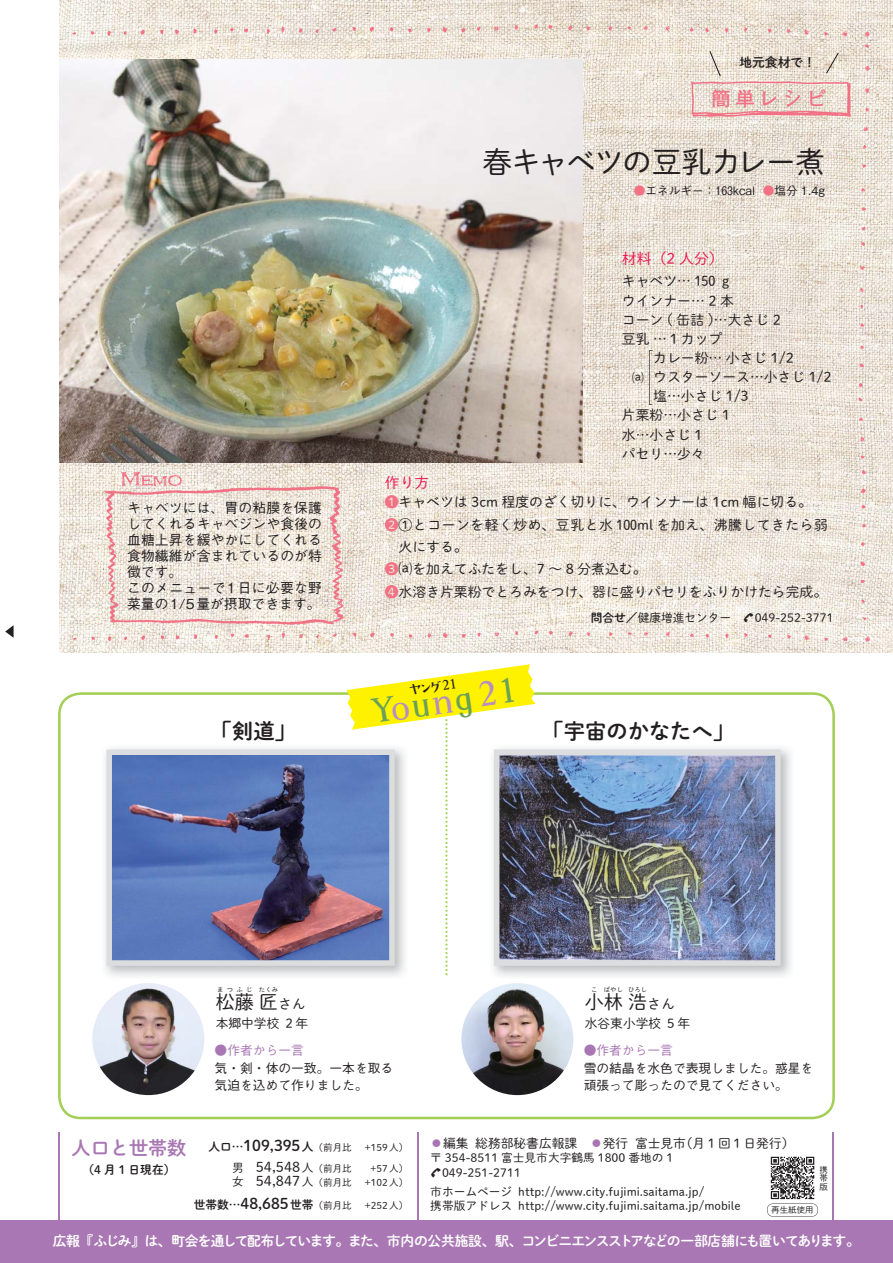
<style>
.page{position:relative;width:893px;height:1263px;background:#fff}
.page>*{position:absolute;margin:0;border:0;box-sizing:border-box;transform-origin:0 0}
.t1{font:34.8px "DS flaming";color:#6aa158}
.t2{font:29.7px "Shuei M Go Std L 90 pv RKSJ H";letter-spacing:-.04em;color:#231f20}
.t3{font:21.3px "Shuei M Go Std B 90 pv RKSJ H";color:#231f20}
.t4{font:19.8px "Futo Go B101 Pr 5 Bold 90 pv RKSJ H";letter-spacing:.2em;color:#f27185}
.t5{font:19.2px "Shuei M Go Std B 90 pv RKSJ H";color:#a978b4}
.t6{font:19.2px "Shuei M Go Std L 90 pv RKSJ H";letter-spacing:.13em;color:#231f20}
.t7{font:14.85px "Shuei M Go Std B 90 pv RKSJ H";color:#231f20}
.t8{font:14.85px "Shuei M Go Std L 90 pv RKSJ H";color:#ed1651}
.t9{font:13.8px/19.2px "Shuei M Go Std L 90 pv RKSJ H";color:#231f20}
.t10{font:13.8px/15.9px "Gothic BBB Pr 5 Medium 90 pv RKSJ H";letter-spacing:.01em;color:#231f20}
.t11{font:13.8px "Shuei M Go Std B 90 pv RKSJ H";letter-spacing:-.105em;color:#fff}
.t12{font:13.8px "Shuei M Go Std L 90 pv RKSJ H";letter-spacing:.04em;color:#231f20}
.t13{font:13.8px "DS flaming";color:#231f20}
.t14{font:12.75px/17.5px "Gothic BBB Pr 5 Medium 90 pv RKSJ H";color:#231f20}
.t15{font:12.75px "Shuei M Go Std L 90 pv RKSJ H";color:#231f20}
.t16{font:12.75px "Shuei M Go Std B 90 pv RKSJ H";color:#231f20}
.t17{font:11.7px/14.9px "Shuei M Go Std L 90 pv RKSJ H";color:#231f20}
.t18{font:11.7px "Shuei M Go Std B 90 pv RKSJ H";color:#231f20}
.t19{font:11.7px "Gothic BBB Pr 5 Medium 90 pv RKSJ H";color:#231f20}
.t20{font:9.6px "Shuei M Go Std L 90 pv RKSJ H";color:#231f20}
.t21{font:8.55px/8.6px "Shuei M Go Std L 90 pv RKSJ H";color:#231f20;text-align:justify}
.t22{font:6.45px "Shuei M Go Std L 90 pv RKSJ H";color:#231f20}
.s1{color:#f27185}
.s2{font-family:"Shuei M Go Std B 90 pv RKSJ H"}
.s3{color:#b68ec1}
.s4{color:#a978b4}
.s5{font-family:"Gothic BBB Pr 5 Medium 90 pv RKSJ H";color:#a978b4}
.s6{font-size:11.7px}
.s7{font-family:"Shuei M Go Std L 90 pv RKSJ H";font-size:9.6px}
.s8{font-size:9.6px}
.s9{font-size:14.85px}
</style>
<div class="page">
<img style="left:59px;top:0;width:833px;height:653px">
<div style="left:0;top:1220px;width:892px;height:43px;background:#a978b4"></div>
<hr style="left:58px;top:1133px;width:2px;height:92px;background:#a978b4">
<hr style="left:417px;top:1133px;width:2px;height:92px;background:#a978b4">
<hr style="left:831px;top:1133px;width:2px;height:92px;background:#a978b4">
<img style="left:770px;top:1156px;width:44px;height:44px">
<svg style="left:767px;top:1203px;width:51px;height:14px"></svg>
<svg style="left:58px;top:692px;width:776px;height:427px"></svg>
<img style="left:92px;top:983px;width:112px;height:112px;border-radius:50%">
<img style="left:101px;top:744px;width:307px;height:235px">
<svg style="left:106px;top:749px;width:240px;height:217px;background:#6775a7"></svg>
<img style="left:461px;top:983px;width:112px;height:112px;border-radius:50%">
<img style="left:489px;top:744px;width:304px;height:235px">
<img style="left:535px;top:749px;width:245px;height:217px">
<svg style="left:346px;top:664px;width:189px;height:311px"></svg>
<img style="left:59px;top:60px;width:523px;height:402px">
<img style="left:63px;top:25px;width:813px;height:12px">
<img style="left:68px;top:630px;width:806px;height:13px">
<img style="left:858px;top:37px;width:12px;height:584px">
<img style="left:691px;top:81px;width:159px;height:35px">
<svg style="left:709px;top:51px;width:11px;height:25px"></svg>
<svg style="left:826px;top:53px;width:12px;height:20px"></svg>
<img style="left:105px;top:486px;width:238px;height:139px">
<img style="left:122px;top:473px;width:18px;height:12px">
<img style="left:153px;top:476px;width:29px;height:9px">
<svg style="left:141px;top:476px;width:11px;height:9px"></svg>
<svg style="left:649px;top:350px;width:3px;height:55px"></svg>
<svg style="left:5px;top:625px;width:9px;height:13px"></svg>
<svg style="left:744px;top:613px;width:9px;height:10px"></svg>
<p class="t16" style="left:739px;top:58px;width:78px">地元食材で！</p>
<p class="t4" style="left:711px;top:91px;width:117px">簡単レシピ</p>
<p class="t2" style="left:482px;top:151px;width:344px">春キャベツの豆乳カレー煮</p>
<p class="t19" style="left:633px;top:187px;width:193px"><span class="s1">●</span>エネルギー：163kcal <span class="s1">●</span>塩分 1.4g</p>
<p class="t10" style="left:127px;top:502px;width:196px">キャベツには、胃の粘膜を保護してくれるキャベジンや食後の血糖上昇を緩やかにしてくれる食物繊維が含まれているのが特徴です。<br>このメニューで1日に必要な野菜量の1/5量が摂取できます。</p>
<p class="t3" style="left:211px;top:723px;width:87px">「剣道」</p>
<p class="t8" style="left:622px;top:253px;width:103px">材料（2 人分）</p>
<p class="t9" style="left:622px;top:274px;width:211px">キャベツ… 150 ｇ<br>ウインナー… 2 本<br>コーン ( 缶詰 )…大さじ 2<br>豆乳 …１カップ<br>　　 カレー粉… 小さじ 1/2<br>　　 ウスターソース…小さじ 1/2　　 塩…小さじ 1/3<br>片栗粉…小さじ 1<br>水…小さじ 1<br>パセリ…少々</p>
<p class="t17" style="left:632px;top:372px;width:13px">⒜</p>
<p class="t8" style="left:385px;top:477px;width:46px">作り方</p>
<p class="t9" style="left:385px;top:495px;width:429px"><span class="s1">❶</span>キャベツは 3cm 程度のざく切りに、ウインナーは 1cm 幅に切る。</p>
<p class="t12" style="left:385px;top:519px;width:444px"><span class="s1">❷</span> ①とコーンを軽く炒め、豆乳と水 100ml を加え、沸騰してきたら弱</p>
<p class="t9" style="left:398px;top:539px;width:71px">火にする。</p>
<p class="t9" style="left:385px;top:562px;width:263px"><span class="s1">❸</span>⒜を加えてふたをし、7 ～ 8 分煮込む。</p>
<p class="t9" style="left:385px;top:584px;width:444px"><span class="s1">❹</span>水溶き片栗粉でとろみをつけ、器に盛りパセリをふりかけたら完成。</p>
<p class="t17" style="left:591px;top:612px;width:244px"><span class="s2">問合せ／</span>健康増進センター　 049-252-3771</p>
<p class="t1" style="left:368px;top:693px;width:159px;rotate:-8deg">Y<span class="s3">o</span>u<span class="s3">n</span>g<span class="s3">２</span>１</p>
<p class="t13" style="left:407px;top:683px;width:54px;rotate:-8deg">ヤング２１</p>
<p class="t3" style="left:542px;top:723px;width:193px">「宇宙のかなたへ」</p>
<p class="t22" style="left:217px;top:987px;width:17px">まつ</p>
<p class="t22" style="left:236px;top:987px;width:17px">ふじ</p>
<p class="t22" style="left:259px;top:987px;width:21px">たくみ</p>
<p class="t6" style="left:216px;top:995px;width:64px">松藤匠</p>
<p class="t9" style="left:278px;top:996px;width:29px">さん</p>
<p class="t15" style="left:216px;top:1018px;width:94px">本郷中学校 ２年</p>
<p class="t14" style="left:215px;top:1043px;width:180px"><span class="s4">●作者から一言<br></span>気・剣・体の一致。一本を取る気迫を込めて作りました。</p>
<p class="t22" style="left:591px;top:987px;width:8px">こ</p>
<p class="t22" style="left:604px;top:987px;width:21px">ばやし</p>
<p class="t22" style="left:628px;top:987px;width:21px">ひろし</p>
<p class="t6" style="left:584px;top:995px;width:64px">小林浩</p>
<p class="t9" style="left:647px;top:996px;width:29px">さん</p>
<p class="t15" style="left:584px;top:1018px;width:107px">水谷東小学校 ５年</p>
<p class="t14" style="left:583px;top:1043px;width:231px"><span class="s4">●作者から一言<br></span>雪の結晶を水色で表現しました。惑星を頑張って彫ったので見てください。</p>
<p class="t5" style="left:72px;top:1141px;width:116px">人口と世帯数</p>
<p class="t18" style="left:83px;top:1166px;width:94px">（4 月 1 日現在）</p>
<p class="t15" style="left:430px;top:1138px;width:366px"><span class="s5">●</span>編集 総務部秘書広報課　<span class="s5">●</span>発行 富士見市（月 1 回 1 日発行）</p>
<p class="t17" style="left:442px;top:1151px;width:233px;text-indent:-12px">〒 354-8511 富士見市大字鶴馬 1800 番地の 1<br>049-251-2711</p>
<p class="t17" style="left:430px;top:1185px;width:312px">市ホームページ http://www.city.fujimi.saitama.jp/<br>携帯版アドレス http://www.city.fujimi.saitama.jp/mobile</p>
<p class="t7" style="left:208px;top:1140px;width:145px"><span class="s6">人口…</span>109,395<span class="s6">人</span><span class="s7">（前月比</span></p>
<p class="t20" style="left:364px;top:1143px;width:45px">+159人）</p>
<p class="t9" style="left:232px;top:1159px;width:121px"><span class="s6">男　</span>54,548<span class="s6">人</span><span class="s8">（前月比</span></p>
<p class="t20" style="left:370px;top:1165px;width:40px">+57人）</p>
<p class="t9" style="left:232px;top:1174px;width:121px"><span class="s6">女　</span>54,847<span class="s6">人</span><span class="s8">（前月比</span></p>
<p class="t20" style="left:364px;top:1179px;width:45px">+102人）</p>
<p class="t18" style="left:194px;top:1201px;width:160px">世帯数…<span class="s9">48,685</span>世帯<span class="s7">（前月比</span></p>
<p class="t20" style="left:364px;top:1202px;width:45px">+252人）</p>
<p class="t21" style="left:771px;top:1207px;width:44px">再生紙使用</p>
<p class="t21" style="left:819px;top:1166px;width:10px">携帯版</p>
<p class="t11" style="left:53px;top:1235px;width:808px">広報『ふじみ』は、町会を通して配布しています。また、市内の公共施設、駅、コンビニエンスストアなどの一部店舗にも置いてあります。</p>
</div>
